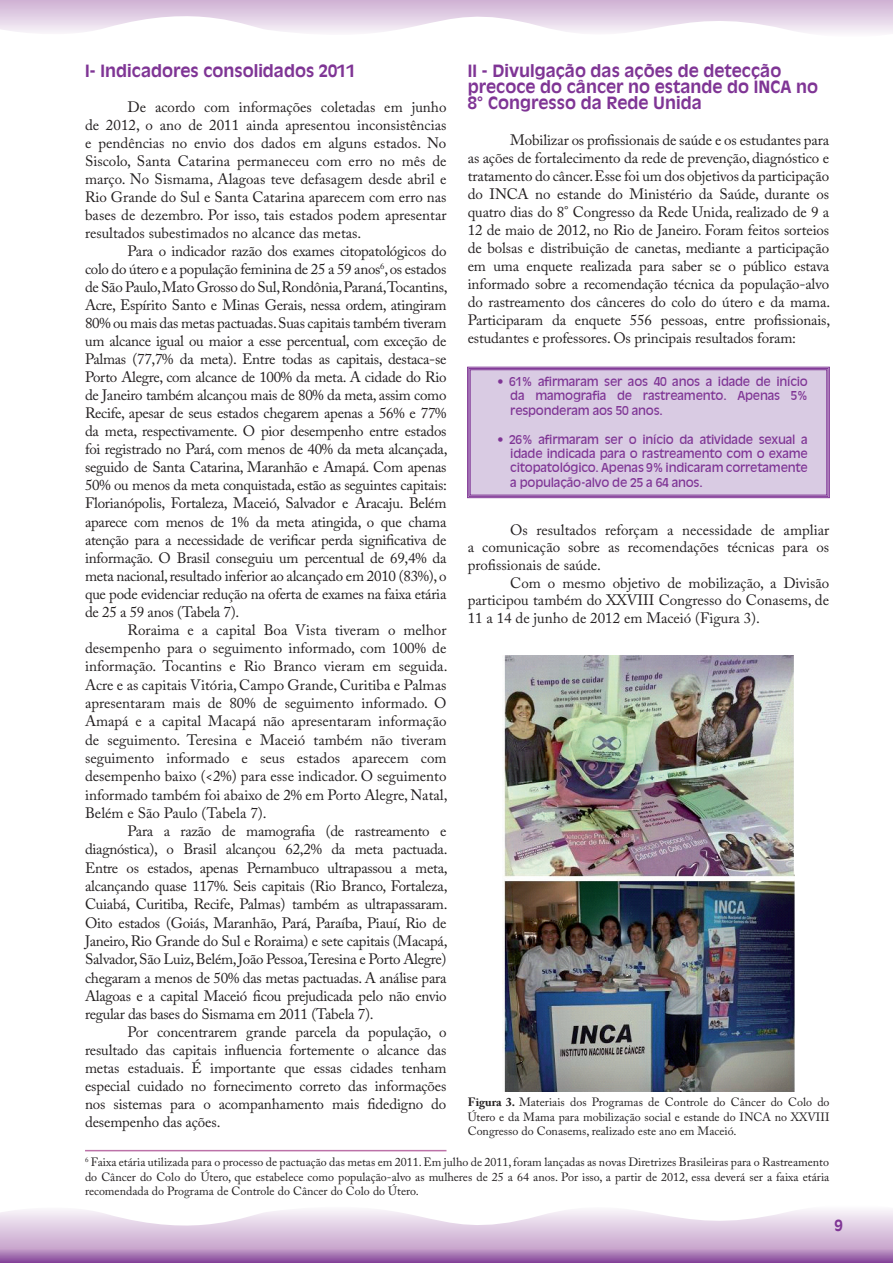
<style>
.page{position:relative;width:893px;height:1263px;background:#fff}
.page>*{position:absolute;margin:0;border:0;box-sizing:border-box;transform-origin:0 0}
.t1{font:700 16.5px/15.9px "Decade S Si";color:#7f3595}
.t2{font:15px/18px "Adobe Caslon Pro";letter-spacing:-.01em;color:#231f20;text-align:justify}
.t3{font:700 15px "Decade S Si";color:#7f3595}
.t4{font:12px/14.4px "Adobe Caslon Pro";color:#231f20;text-align:justify}
.t5{font:12px/14.4px "Decade S Si";letter-spacing:-.02em;color:#7f3595;text-align:justify}
.s1{font-weight:700}
</style>
<div class="page">
<svg style="left:0;top:1210px;width:893px;height:53px;background:#cfb4d5"></svg>
<svg style="left:0;top:0;width:893px;height:33px"></svg>
<div style="left:467px;top:367px;width:363px;height:131px;background:#d9cbe3"></div>
<div style="left:468px;top:368px;width:360px;height:129px;border:1px solid #7f3595"></div>
<div style="left:470px;top:369px;width:357px;height:126px;border:1px solid #7f3595"></div>
<hr style="left:85px;top:1150px;width:361px;height:1px;background:#bc72a8">
<img style="left:502px;top:655px;width:292px;height:436px">
<p class="t1" style="left:85px;top:62px;width:272px">I- Indicadores consolidados 2011</p>
<p class="t2" style="left:85px;top:98px;width:363px;text-indent:43px">De acordo com informações coletadas em junho de 2012, o ano de 2011 ainda apresentou inconsistências e pendências no envio dos dados em alguns estados. No Siscolo, Santa Catarina permaneceu com erro no mês de março. No Sismama, Alagoas teve defasagem desde abril e Rio Grande do Sul e Santa Catarina aparecem com erro nas bases de dezembro. Por isso, tais estados podem apresentar resultados subestimados no alcance das metas.</p>
<p class="t2" style="left:85px;top:242px;width:364px;text-indent:43px">Para o indicador razão dos exames citopatológicos do colo do útero e a população feminina de 25 a 59 anos<sup>6</sup>, os estados de São Paulo, Mato Grosso do Sul, Rondônia, Paraná,Tocantins, Acre, Espírito Santo e Minas Gerais, nessa ordem, atingiram 80% ou mais das metas pactuadas. Suas capitais também tiveram um alcance igual ou maior a esse percentual, com exceção de Palmas (77,7% da meta). Entre todas as capitais, destaca-se Porto Alegre, com alcance de 100% da meta. A cidade do Rio de Janeiro também alcançou mais de 80% da meta, assim como Recife, apesar de seus estados chegarem apenas a 56% e 77% da meta, respectivamente. O pior desempenho entre estados foi registrado no Pará, com menos de 40% da meta alcançada, seguido de Santa Catarina, Maranhão e Amapá. Com apenas 50% ou menos da meta conquistada, estão as seguintes capitais:<br>Florianópolis, Fortaleza, Maceió, Salvador e Aracaju. Belém aparece com menos de 1% da meta atingida, o que chama atenção para a necessidade de verificar perda significativa de informação. O Brasil conseguiu um percentual de 69,4% da meta nacional, resultado inferior ao alcançado em 2010 (83%), o que pode evidenciar redução na oferta de exames na faixa etária de 25 a 59 anos (Tabela 7).</p>
<p class="t2" style="left:85px;top:620px;width:364px;text-indent:43px">Roraima e a capital Boa Vista tiveram o melhor desempenho para o seguimento informado, com 100% de informação. Tocantins e Rio Branco vieram em seguida.<br>Acre e as capitais Vitória, Campo Grande, Curitiba e Palmas apresentaram mais de 80% de seguimento informado. O Amapá e a capital Macapá não apresentaram informação de seguimento. Teresina e Maceió também não tiveram seguimento informado e seus estados aparecem com desempenho baixo (&lt;2%) para esse indicador. O seguimento informado também foi abaixo de 2% em Porto Alegre, Natal, Belém e São Paulo (Tabela 7).</p>
<p class="t2" style="left:85px;top:822px;width:364px;text-indent:43px">Para a razão de mamografia (de rastreamento e diagnóstica), o Brasil alcançou 62,2% da meta pactuada.<br>Entre os estados, apenas Pernambuco ultrapassou a meta, alcançando quase 117%. Seis capitais (Rio Branco, Fortaleza, Cuiabá, Curitiba, Recife, Palmas) também as ultrapassaram.<br>Oito estados (Goiás, Maranhão, Pará, Paraíba, Piauí, Rio de Janeiro, Rio Grande do Sul e Roraima) e sete capitais (Macapá, Salvador, São Luiz, Belém, João Pessoa,Teresina e Porto Alegre) chegaram a menos de 50% das metas pactuadas. A análise para Alagoas e a capital Maceió ficou prejudicada pelo não envio regular das bases do Sismama em 2011 (Tabela 7).</p>
<p class="t2" style="left:85px;top:1023px;width:363px;text-indent:43px">Por concentrarem grande parcela da população, o resultado das capitais influencia fortemente o alcance das metas estaduais. É importante que essas cidades tenham especial cuidado no fornecimento correto das informações nos sistemas para o acompanhamento mais fidedigno do desempenho das ações.</p>
<p class="t1" style="left:468px;top:62px;width:352px">II - Divulgação das ações de detecção precoce do câncer no estande do INCA no<br>8° Congresso da Rede Unida</p>
<p class="t2" style="left:468px;top:131px;width:364px;text-indent:43px">Mobilizar os profissionais de saúde e os estudantes para as ações de fortalecimento da rede de prevenção, diagnóstico e tratamento do câncer. Esse foi um dos objetivos da participação do INCA no estande do Ministério da Saúde, durante os quatro dias do 8° Congresso da Rede Unida, realizado de 9 a 12 de maio de 2012, no Rio de Janeiro. Foram feitos sorteios de bolsas e distribuição de canetas, mediante a participação em uma enquete realizada para saber se o público estava informado sobre a recomendação técnica da população-alvo do rastreamento dos cânceres do colo do útero e da mama.<br>Participaram da enquete 556 pessoas, entre profissionais, estudantes e professores. Os principais resultados foram:</p>
<p class="t5" style="left:510px;top:374px;width:299px;text-indent:-13px">• 61% afirmaram ser aos 40 anos a idade de início da mamografia de rastreamento. Apenas 5% responderam aos 50 anos.</p>
<p class="t5" style="left:510px;top:432px;width:299px;text-indent:-13px">• 26% afirmaram ser o início da atividade sexual a idade indicada para o rastreamento com o exame citopatológico. Apenas 9% indicaram corretamente a população-alvo de 25 a 64 anos.</p>
<p class="t2" style="left:468px;top:521px;width:363px;text-indent:43px">Os resultados reforçam a necessidade de ampliar a comunicação sobre as recomendações técnicas para os profissionais de saúde.</p>
<p class="t2" style="left:468px;top:574px;width:363px;text-indent:43px">Com o mesmo objetivo de mobilização, a Divisão participou também do XXVIII Congresso do Conasems, de 11 a 14 de junho de 2012 em Maceió (Figura 3).</p>
<p class="t4" style="left:468px;top:1095px;width:363px"><span class="s1">Figura 3.</span> Materiais dos Programas de Controle do Câncer do Colo do Útero e da Mama para mobilização social e estande do INCA no XXVIII Congresso do Conasems, realizado este ano em Maceió.</p>
<p class="t4" style="left:85px;top:1155px;width:746px"><sup>6</sup> Faixa etária utilizada para o processo de pactuação das metas em 2011. Em julho de 2011, foram lançadas as novas Diretrizes Brasileiras para o Rastreamento do Câncer do Colo do Útero, que estabelece como população-alvo as mulheres de 25 a 64 anos. Por isso, a partir de 2012, essa deverá ser a faixa etária recomendada do Programa de Controle do Câncer do Colo do Útero.</p>
<p class="t3" style="left:834px;top:1216px;width:10px">9</p>
</div>
